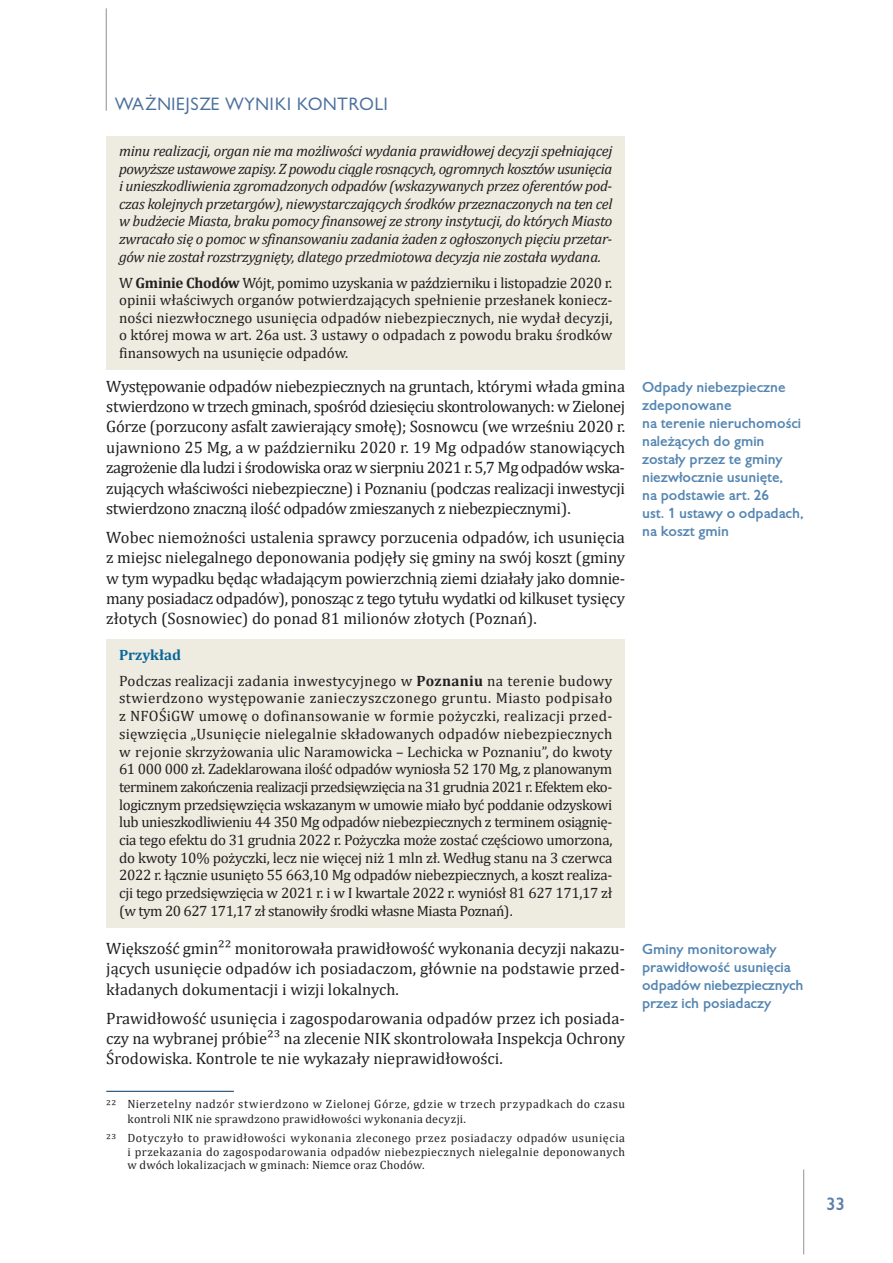
<style>
.page{position:relative;width:893px;height:1263px;background:#fff}
.page>*{position:absolute;margin:0;border:0;box-sizing:border-box;transform-origin:0 0}
.t1{font:16.5px/20.4px "Cambria";color:#231f20;text-align:justify}
.t2{font:16.5px "Gilead TTEFN";letter-spacing:.05em;color:#4b709d}
.t3{font:700 16.5px "Gilead TTEFN";color:#5f80a8}
.t4{font:15px/17.7px "Cambria";color:#231f20;text-align:justify}
.t5{font:italic 15px/17.5px "Cambria";letter-spacing:-.02em;color:#231f20;text-align:justify}
.t6{font:15px/26.2px "Cambria";letter-spacing:.02em;color:#231f20}
.t7{font:700 13.5px/18px "Gilead TTEFN";color:#5586b2}
.t8{font:12px/13.5px "Cambria";letter-spacing:.03em;color:#231f20}
.s1{font-weight:700}
.s2{font-weight:700;color:#086699}
</style>
<div class="page">
<hr style="left:803px;top:1169px;width:1px;height:85px;background:#939598">
<hr style="left:106px;top:9px;width:1px;height:102px;background:#a8a9ad">
<div style="left:106px;top:136px;width:519px;height:137px;background:#eeece1"></div>
<div style="left:106px;top:267px;width:519px;height:103px;background:#eeece1"></div>
<div style="left:106px;top:639px;width:519px;height:32px;background:#eeece1"></div>
<div style="left:106px;top:665px;width:519px;height:263px;background:#eeece1"></div>
<hr style="left:106px;top:1091px;width:128px;height:1px;background:#003667">
<p class="t2" style="left:115px;top:93px;width:275px">WAŻNIEJSZE WYNIKI KONTROLI</p>
<p class="t5" style="left:119px;top:142px;width:495px">minu realizacji, organ nie ma możliwości wydania prawidłowej decyzji spełniającej powyższe ustawowe zapisy. Z powodu ciągle rosnących, ogromnych kosztów usunięcia i unieszkodliwienia zgromadzonych odpadów (wskazywanych przez oferentów pod&shy;czas kolejnych przetargów), niewystarczających środków przeznaczonych na ten cel w budżecie Miasta, braku pomocy finansowej ze strony instytucji, do których Miasto zwracało się o pomoc w sfinansowaniu zadania żaden z ogłoszonych pięciu przetar&shy;gów nie został rozstrzygnięty, dlatego przedmiotowa decyzja nie została wydana.</p>
<p class="t4" style="left:119px;top:274px;width:495px">W <span class="s1">Gminie Chodów</span> Wójt, pomimo uzyskania w październiku i listopadzie 2020 r. opinii właściwych organów potwierdzających spełnienie przesłanek koniecz&shy;ności niezwłocznego usunięcia odpadów niebezpiecznych, nie wydał decyzji, o której mowa w art. 26a ust. 3 ustawy o odpadach z powodu braku środków finansowych na usunięcie odpadów.</p>
<p class="t1" style="left:106px;top:376px;width:520px">Występowanie odpadów niebezpiecznych na gruntach, którymi włada gmina stwierdzono w trzech gminach, spośród dziesięciu skontrolowanych: w Zielonej Górze (porzucony asfalt zawierający smołę); Sosnowcu (we wrześniu 2020 r. ujawniono 25 Mg, a w październiku 2020 r. 19 Mg odpadów stanowiących zagrożenie dla ludzi i środowiska oraz w sierpniu 2021 r. 5,7 Mg odpadów wska&shy;zujących właściwości niebezpieczne) i Poznaniu (podczas realizacji inwestycji stwierdzono znaczną ilość odpadów zmieszanych z niebezpiecznymi).</p>
<p class="t1" style="left:106px;top:527px;width:520px">Wobec niemożności ustalenia sprawcy porzucenia odpadów, ich usunięcia z miejsc nielegalnego deponowania podjęły się gminy na swój koszt (gminy w tym wypadku będąc władającym powierzchnią ziemi działały jako domnie&shy;many posiadacz odpadów), ponosząc z tego tytułu wydatki od kilkuset tysięcy złotych (Sosnowiec) do ponad 81 milionów złotych (Poznań).</p>
<p class="t6" style="left:119px;top:641px;width:495px"><span class="s2">Przykład<br></span>Podczas realizacji zadania inwestycyjnego w <span class="s1">Poznaniu</span> na terenie budowy</p>
<p class="t4" style="left:119px;top:689px;width:495px">stwierdzono występowanie zanieczyszczonego gruntu. Miasto podpisało z NFOŚiGW umowę o dofinansowanie w formie pożyczki, realizacji przed&shy;sięwzięcia „Usunięcie nielegalnie składowanych odpadów niebezpiecznych w rejonie skrzyżowania ulic Naramowicka – Lechicka w Poznaniu”, do kwoty 61 000 000 zł. Zadeklarowana ilość odpadów wyniosła 52 170 Mg, z planowanym terminem zakończenia realizacji przedsięwzięcia na 31 grudnia 2021 r. Efektem eko&shy;logicznym przedsięwzięcia wskazanym w umowie miało być poddanie odzyskowi lub unieszkodliwieniu 44 350 Mg odpadów niebezpiecznych z terminem osiągnię&shy;cia tego efektu do 31 grudnia 2022 r. Pożyczka może zostać częściowo umorzona, do kwoty 10% pożyczki, lecz nie więcej niż 1 mln zł. Według stanu na 3 czerwca 2022 r. łącznie usunięto 55 663,10 Mg odpadów niebezpiecznych, a koszt realiza&shy;cji tego przedsięwzięcia w 2021 r. i w I kwartale 2022 r. wyniósł 81 627 171,17 zł (w tym 20 627 171,17 zł stanowiły środki własne Miasta Poznań).</p>
<p class="t1" style="left:106px;top:938px;width:520px">Większość gmin22 monitorowała prawidłowość wykonania decyzji nakazu&shy;jących usunięcie odpadów ich posiadaczom, głównie na podstawie przed&shy;kładanych dokumentacji i wizji lokalnych.</p>
<p class="t1" style="left:106px;top:1008px;width:520px">Prawidłowość usunięcia i zagospodarowania odpadów przez ich posiada&shy;czy na wybranej próbie23 na zlecenie NIK skontrolowała Inspekcja Ochrony Środowiska. Kontrole te nie wykazały nieprawidłowości.</p>
<p class="t8" style="left:128px;top:1097px;width:499px;line-height:15px;text-indent:-21px">22 Nierzetelny nadzór stwierdzono w Zielonej Górze, gdzie w trzech przypadkach do czasu kontroli NIK nie sprawdzono prawidłowości wykonania decyzji.</p>
<p class="t8" style="left:128px;top:1131px;width:499px;text-align:justify;text-indent:-21px">23 Dotyczyło to prawidłowości wykonania zleconego przez posiadaczy odpadów usunięcia i przekazania do zagospodarowania odpadów niebezpiecznych nielegalnie deponowanych w dwóch lokalizacjach w gminach: Niemce oraz Chodów.</p>
<p class="t7" style="left:642px;top:378px;width:163px">Odpady niebezpieczne zdeponowane<br>na terenie nieruchomości należących do gmin zostały przez te gminy niezwłocznie usunięte,<br>na podstawie art. 26<br>ust. 1 ustawy o odpadach, na koszt gmin</p>
<p class="t7" style="left:642px;top:940px;width:163px">Gminy monitorowały prawidłowość usunięcia odpadów niebezpiecznych przez ich posiadaczy</p>
<p class="t3" style="left:826px;top:1193px;width:20px">33</p>
</div>
